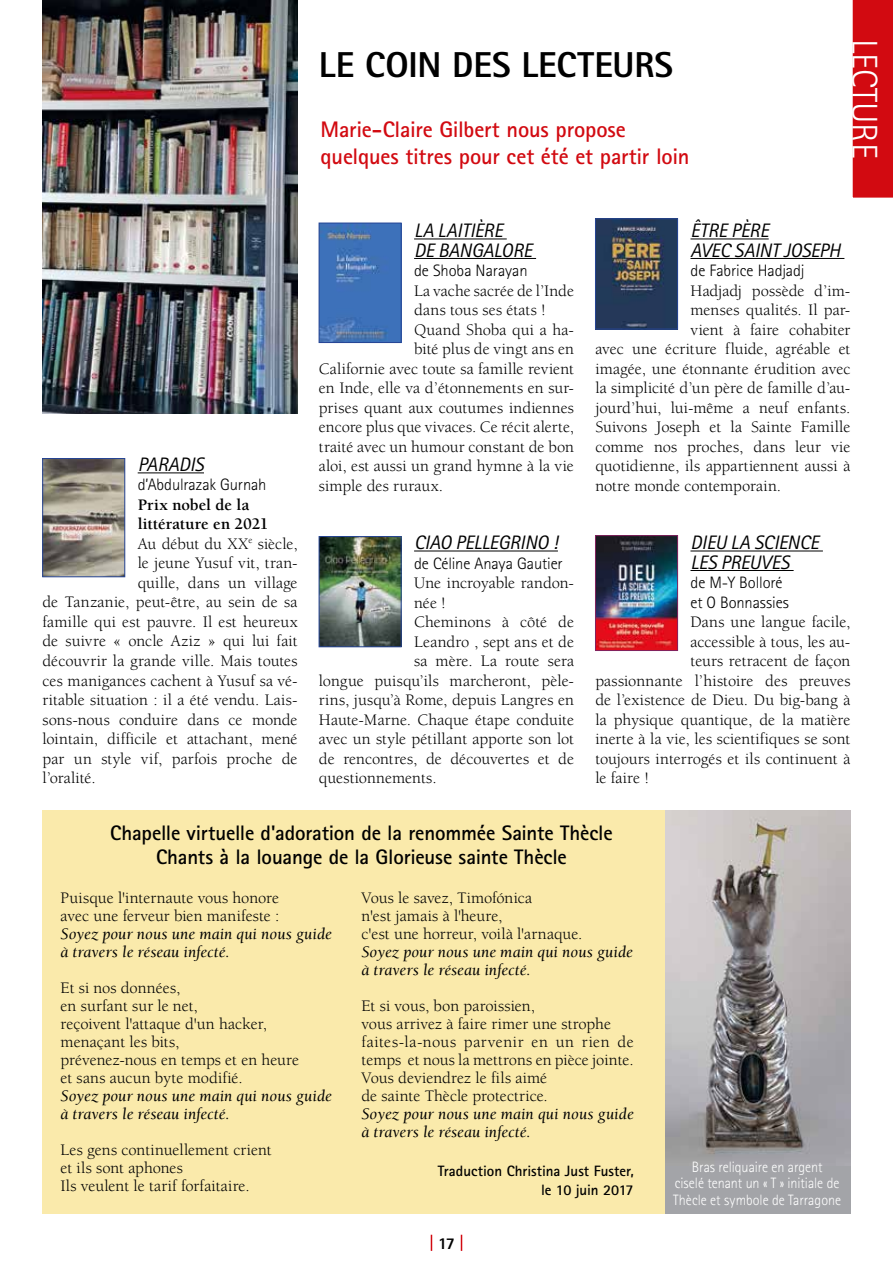
<style>
.page{position:relative;width:893px;height:1263px;background:#fff}
.page>*{position:absolute;margin:0;border:0;box-sizing:border-box;transform-origin:0 0}
.t1{font:800 36px "Rotis Sans Serif Std";color:#000}
.t2{font:300 36px "Rotis Sans Serif Std";color:#fff}
.t3{font:700 22.5px/27px "Rotis Sans Serif Std";letter-spacing:-.01em;color:#d20a11}
.t4{font:700 21px/24px "Rotis Sans Serif Std";letter-spacing:-.01em;color:#000;text-align:center}
.t5{font:italic 19.5px/19.5px "Rotis Sans Serif Std";letter-spacing:-.005em;color:#000}
.t6{font:16.5px/18px "Berkeley Std";color:#000}
.t7{font:italic 16.5px/18px "Berkeley Std";letter-spacing:.005em;color:#000}
.t8{font:300 16.5px/19.5px "Rotis Sans Serif Std";letter-spacing:-.005em;color:#000}
.t9{font:700 16.5px "Berkeley Std";color:#000}
.t10{font:800 16.5px "Rotis Sans Serif Std";color:#000}
.t11{font:300 15px/16.5px "Rotis Sans Serif Std";color:#fff;text-align:center;scale:.94 1}
.t12{font:700 15px/19.5px "Rotis Sans Serif Std";letter-spacing:-.005em;color:#000;text-align:right}
</style>
<div class="page">
<svg style="left:431px;top:1235px;width:1px;height:16px"></svg>
<svg style="left:461px;top:1235px;width:1px;height:16px"></svg>
<hr style="left:414px;top:238px;width:93px;height:1px;background:#000">
<hr style="left:414px;top:258px;width:122px;height:1px;background:#000">
<hr style="left:414px;top:550px;width:144px;height:1px;background:#000">
<hr style="left:690px;top:238px;width:79px;height:1px;background:#000">
<hr style="left:690px;top:258px;width:154px;height:1px;background:#000">
<hr style="left:690px;top:550px;width:133px;height:1px;background:#000">
<hr style="left:690px;top:570px;width:104px;height:1px;background:#000">
<hr style="left:138px;top:472px;width:66px;height:1px;background:#000">
<img style="left:45px;top:460px;width:78px;height:115px">
<div style="left:43px;top:458px;width:82px;height:119px;border:1px solid #264595"></div>
<img style="left:321px;top:225px;width:78px;height:116px">
<div style="left:319px;top:223px;width:82px;height:120px;border:1px solid #264595"></div>
<img style="left:321px;top:538px;width:78px;height:107px">
<div style="left:319px;top:536px;width:82px;height:111px;border:1px solid #264595"></div>
<img style="left:597px;top:221px;width:79px;height:106px">
<div style="left:595px;top:219px;width:83px;height:110px;border:1px solid #264595"></div>
<img style="left:597px;top:537px;width:79px;height:112px">
<div style="left:595px;top:535px;width:83px;height:116px;border:1px solid #82235f"></div>
<img style="left:43px;top:0;width:255px;height:414px">
<div style="left:852px;top:0;width:41px;height:198px;background:#d20a11"></div>
<div style="left:43px;top:810px;width:807px;height:404px;background:#faeaab"></div>
<div style="left:665px;top:810px;width:185px;height:404px;background:#a3a4a8"></div>
<img style="left:665px;top:810px;width:185px;height:347px">
<p class="t5" style="left:138px;top:455px;width:68px">PARADIS</p>
<p class="t8" style="left:138px;top:475px;width:130px">d’Abdulrazak Gurnah</p>
<p class="t9" style="left:138px;top:496px;width:113px">Prix nobel de la</p>
<p class="t9" style="left:138px;top:515px;width:133px">littérature en 2021</p>
<p class="t6" style="left:138px;top:535px;width:161px">Au début du XX<sup>e</sup> siècle,</p>
<p class="t6" style="left:138px;top:554px;width:161px">le jeune Yusuf vit, tran-</p>
<p class="t6" style="left:138px;top:574px;width:161px">quille, dans un village</p>
<p class="t6" style="left:43px;top:593px;width:257px">de Tanzanie, peut-être, au sein de sa</p>
<p class="t6" style="left:43px;top:613px;width:257px">famille qui est pauvre. Il est heureux</p>
<p class="t6" style="left:43px;top:633px;width:257px">de suivre « oncle Aziz » qui lui fait</p>
<p class="t6" style="left:43px;top:652px;width:257px">découvrir la grande ville. Mais toutes</p>
<p class="t6" style="left:43px;top:672px;width:257px">ces manigances cachent à Yusuf sa vé-</p>
<p class="t6" style="left:43px;top:691px;width:257px">ritable situation : il a été vendu. Lais-</p>
<p class="t6" style="left:43px;top:711px;width:257px">sons-nous conduire dans ce monde</p>
<p class="t6" style="left:43px;top:730px;width:257px">lointain, difficile et attachant, mené</p>
<p class="t6" style="left:43px;top:750px;width:257px">par un style vif, parfois proche de</p>
<p class="t6" style="left:43px;top:769px;width:55px">l’oralité.</p>
<h1 class="t1" style="left:319px;top:42px;width:356px">LE COIN DES LECTEURS</h1>
<h2 class="t3" style="left:321px;top:115px;width:370px">Marie-Claire Gilbert nous propose quelques titres pour cet été et partir loin</h2>
<h1 class="t2" style="left:885px;top:39px;width:121px;rotate:90deg">LECTURE</h1>
<p class="t5" style="left:414px;top:221px;width:120px">LA LAITIÈRE<br>DE BANGALORE</p>
<p class="t8" style="left:414px;top:261px;width:115px">de Shoba Narayan</p>
<p class="t6" style="left:414px;top:282px;width:161px">La vache sacrée de l’Inde</p>
<p class="t6" style="left:414px;top:301px;width:133px">dans tous ses états !</p>
<p class="t6" style="left:414px;top:321px;width:161px">Quand Shoba qui a ha-</p>
<p class="t6" style="left:414px;top:340px;width:161px">bité plus de vingt ans en</p>
<p class="t6" style="left:319px;top:360px;width:257px">Californie avec toute sa famille revient</p>
<p class="t6" style="left:319px;top:379px;width:257px">en Inde, elle va d’étonnements en sur-</p>
<p class="t6" style="left:319px;top:399px;width:257px">prises quant aux coutumes indiennes</p>
<p class="t6" style="left:319px;top:418px;width:257px">encore plus que vivaces. Ce récit alerte,</p>
<p class="t6" style="left:319px;top:438px;width:257px">traité avec un humour constant de bon</p>
<p class="t6" style="left:319px;top:457px;width:257px">aloi, est aussi un grand hymne à la vie</p>
<p class="t6" style="left:319px;top:477px;width:126px">simple des ruraux.</p>
<p class="t5" style="left:414px;top:533px;width:145px">CIAO PELLEGRINO !</p>
<p class="t8" style="left:414px;top:553px;width:150px">de Céline Anaya Gautier</p>
<p class="t6" style="left:414px;top:574px;width:161px">Une incroyable randon-</p>
<p class="t6" style="left:414px;top:594px;width:33px">née !</p>
<p class="t6" style="left:414px;top:613px;width:161px">Cheminons à côté de</p>
<p class="t6" style="left:414px;top:633px;width:161px">Leandro , sept ans et de</p>
<p class="t6" style="left:414px;top:652px;width:161px">sa mère. La route sera</p>
<p class="t6" style="left:319px;top:672px;width:257px">longue puisqu’ils marcheront, pèle-</p>
<p class="t6" style="left:319px;top:691px;width:257px">rins, jusqu’à Rome, depuis Langres en</p>
<p class="t6" style="left:319px;top:711px;width:257px">Haute-Marne. Chaque étape conduite</p>
<p class="t6" style="left:319px;top:730px;width:257px">avec un style pétillant apporte son lot</p>
<p class="t6" style="left:319px;top:750px;width:257px">de rencontres, de découvertes et de</p>
<p class="t6" style="left:319px;top:769px;width:119px">questionnements.</p>
<p class="t5" style="left:690px;top:221px;width:151px">ÊTRE PÈRE<br>AVEC SAINT JOSEPH</p>
<p class="t8" style="left:690px;top:261px;width:116px">de Fabrice Hadjadj</p>
<p class="t6" style="left:690px;top:282px;width:161px">Hadjadj possède d’im-</p>
<p class="t6" style="left:690px;top:301px;width:161px">menses qualités. Il par-</p>
<p class="t6" style="left:690px;top:321px;width:161px">vient à faire cohabiter</p>
<p class="t6" style="left:595px;top:340px;width:257px">avec une écriture fluide, agréable et</p>
<p class="t6" style="left:595px;top:360px;width:257px">imagée, une étonnante érudition avec</p>
<p class="t6" style="left:595px;top:379px;width:257px">la simplicité d’un père de famille d’au-</p>
<p class="t6" style="left:595px;top:399px;width:257px">jourd’hui, lui-même a neuf enfants.</p>
<p class="t6" style="left:595px;top:418px;width:257px">Suivons Joseph et la Sainte Famille</p>
<p class="t6" style="left:595px;top:438px;width:257px">comme nos proches, dans leur vie</p>
<p class="t6" style="left:595px;top:457px;width:257px">quotidienne, ils appartiennent aussi à</p>
<p class="t6" style="left:595px;top:477px;width:187px">notre monde contemporain.</p>
<p class="t5" style="left:690px;top:533px;width:130px">DIEU LA SCIENCE<br>LES PREUVES</p>
<p class="t8" style="left:690px;top:573px;width:100px">de M-Y Bolloré et O Bonnassies</p>
<p class="t6" style="left:690px;top:613px;width:161px">Dans une langue facile,</p>
<p class="t6" style="left:690px;top:633px;width:161px">accessible à tous, les au-</p>
<p class="t6" style="left:690px;top:652px;width:161px">teurs retracent de façon</p>
<p class="t6" style="left:595px;top:672px;width:257px">passionnante l’histoire des preuves</p>
<p class="t6" style="left:595px;top:691px;width:257px">de l’existence de Dieu. Du big-bang à</p>
<p class="t6" style="left:595px;top:711px;width:257px">la physique quantique, de la matière</p>
<p class="t6" style="left:595px;top:730px;width:257px">inerte à la vie, les scientifiques se sont</p>
<p class="t6" style="left:595px;top:750px;width:257px">toujours interrogés et ils continuent à</p>
<p class="t6" style="left:595px;top:769px;width:55px">le faire !</p>
<p class="t4" style="left:110px;top:821px;width:504px">Chapelle virtuelle d'adoration de la renommée Sainte Thècle<br>Chants à la louange de la Glorieuse sainte Thècle</p>
<p class="t6" style="left:362px;top:889px;width:222px">Vous le savez, Timofónica<br>n'est jamais à l'heure,<br>c'est une horreur, voilà l'arnaque.</p>
<p class="t7" style="left:362px;top:943px;width:273px">Soyez pour nous une main qui nous guide à travers le réseau infecté.</p>
<p class="t6" style="left:362px;top:997px;width:274px">Et si vous, bon paroissien,<br>vous arrivez à faire rimer une strophe faites-la-nous parvenir en un rien de temps et nous la mettrons en pièce jointe.<br>Vous deviendrez le fils aimé<br>de sainte Thècle protectrice.</p>
<p class="t7" style="left:362px;top:1105px;width:274px">Soyez pour nous une main qui nous guide à travers le réseau infecté.</p>
<p class="t12" style="left:438px;top:1161px;width:197px">Traduction Christina Just Fuster, le 10 juin 2017</p>
<p class="t11" style="left:673px;top:1158px;width:180px">Bras reliquaire en argent<br>ciselé tenant un « T » initiale de<br>Thècle et symbole de Tarragone</p>
<p class="t6" style="left:61px;top:889px;width:220px">Puisque l'internaute vous honore avec une ferveur bien manifeste :</p>
<p class="t7" style="left:61px;top:925px;width:273px">Soyez pour nous une main qui nous guide à travers le réseau infecté.</p>
<p class="t6" style="left:61px;top:979px;width:240px">Et si nos données,<br>en surfant sur le net,<br>reçoivent l'attaque d'un hacker, menaçant les bits,<br>prévenez-nous en temps et en heure et sans aucun byte modifié.</p>
<p class="t7" style="left:61px;top:1087px;width:273px">Soyez pour nous une main qui nous guide à travers le réseau infecté.</p>
<p class="t6" style="left:61px;top:1141px;width:213px">Les gens continuellement crient et ils sont aphones<br>Ils veulent le tarif forfaitaire.</p>
<p class="t10" style="left:438px;top:1233px;width:18px">17</p>
</div>
